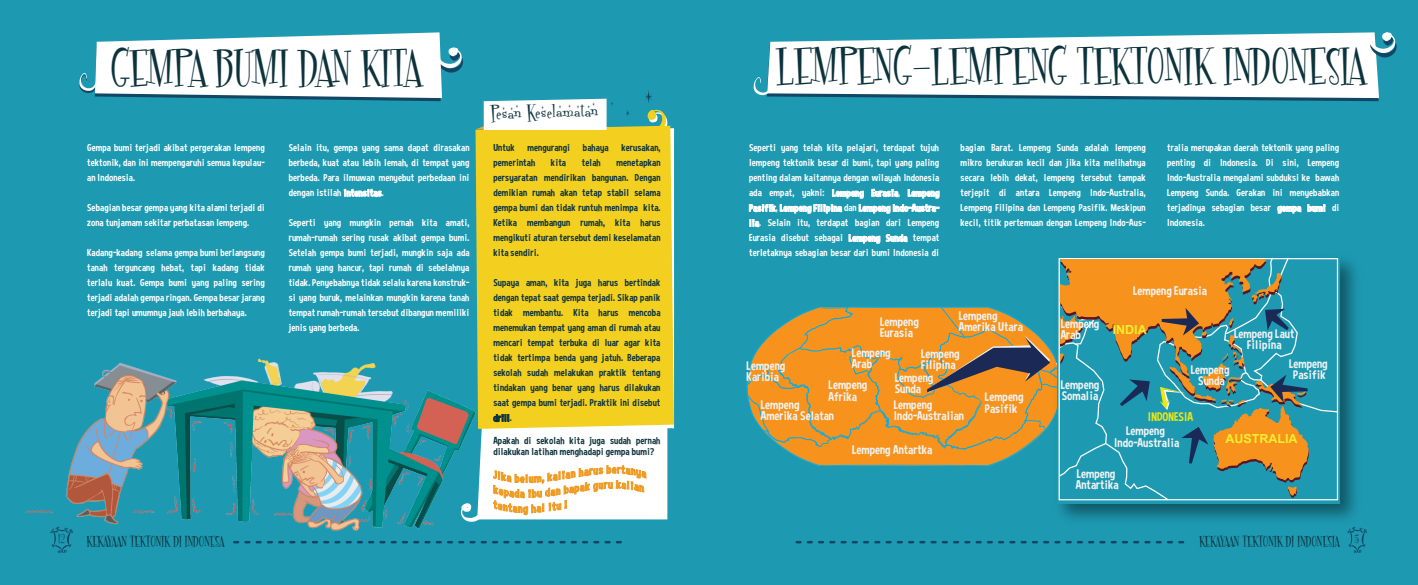
<style>
.page{position:relative;width:1418px;height:585px;background:#fff}
.page>*{position:absolute;margin:0;border:0;box-sizing:border-box;transform-origin:0 0}
.t1{font:39.38px "Fontdinerdotcom Sparkly";letter-spacing:.02em;color:#0c323c}
.t2{font:18.25px "Fontdinerdotcom Sparkly";color:#0c323c}
.t3{font:12.5px/11.2px "Curse Casual";color:#f2f3f4}
.t4{font:700 12.5px "Arial";color:#f4ed2f}
.t5{font:12.5px "Curse Casual";color:#eae712}
.t6{font:11.75px "Fontdinerdotcom Sparkly";letter-spacing:.02em;color:#0c323c}
.t7{font:10.12px "Fontdinerdotcom Sparkly";color:#134664}
.t8{font:10px/15px "Curse Casual";letter-spacing:.01em;color:#fff;text-align:justify}
.t9{font:10px/15px "Curse Casual";letter-spacing:.01em;color:#0d333d;text-align:justify}
</style>
<div class="page">
<div style="left:0;top:0;width:1417px;height:585px;background:#1d9ab2"></div>
<svg style="left:795px;top:541px;width:388px;height:2px"></svg>
<svg style="left:1347px;top:531px;width:19px;height:22px"></svg>
<svg style="left:977px;top:98px;width:401px;height:3px"></svg>
<svg style="left:768px;top:32px;width:610px;height:66px;background:#e4f0f3"></svg>
<svg style="left:79px;top:32px;width:384px;height:69px"></svg>
<svg style="left:50px;top:530px;width:23px;height:23px"></svg>
<svg style="left:234px;top:541px;width:388px;height:3px"></svg>
<img style="left:25px;top:358px;width:450px;height:172px">
<svg style="left:1364px;top:32px;width:33px;height:26px"></svg>
<svg style="left:753px;top:75px;width:19px;height:22px"></svg>
<svg style="left:746px;top:256px;width:592px;height:245px"></svg>
<div style="left:475px;top:126px;width:199px;height:303px;background:#f3d01f"></div>
<svg style="left:749px;top:189px;width:190px;height:38px"></svg>
<svg style="left:848px;top:234px;width:59px;height:10px"></svg>
<svg style="left:1277px;top:205px;width:24px;height:9px"></svg>
<svg style="left:1307px;top:204px;width:18px;height:8px"></svg>
<svg style="left:344px;top:189px;width:38px;height:8px"></svg>
<svg style="left:642px;top:90px;width:27px;height:50px"></svg>
<svg style="left:475px;top:99px;width:138px;height:32px;background:#e2f0ec"></svg>
<svg style="left:460px;top:414px;width:207px;height:110px;background:#dfe3c8"></svg>
<h1 class="t1" style="left:112px;top:39px;width:310px">GEMPA BUMI DAN KITA</h1>
<h1 class="t1" style="left:777px;top:38px;width:589px">LEMPENG-LEMPENG TEKTONIK INDONESIA</h1>
<p class="t8" style="left:87px;top:140px;width:179px">Gempa bumi terjadi akibat pergerakan lempeng tektonik, dan ini mempengaruhi semua kepulau&shy;an Indonesia.</p>
<p class="t8" style="left:87px;top:200px;width:179px">Sebagian besar gempa yang kita alami terjadi di zona tunjamam sekitar perbatasan lempeng.</p>
<p class="t8" style="left:87px;top:245px;width:179px">Kadang-kadang selama gempa bumi berlangsung tanah terguncang hebat, tapi kadang tidak terlalu kuat. Gempa bumi yang paling sering terjadi adalah gempa ringan. Gempa besar jarang terjadi tapi umumnya jauh lebih berbahaya.</p>
<p class="t8" style="left:289px;top:140px;width:182px">Selain itu, gempa yang sama dapat dirasakan berbeda, kuat atau lebih lemah, di tempat yang berbeda. Para ilmuwan menyebut perbedaan ini dengan istilah intensitas.</p>
<p class="t8" style="left:289px;top:215px;width:182px">Seperti yang mungkin pernah kita amati, rumah-rumah sering rusak akibat gempa bumi.<br>Setelah gempa bumi terjadi, mungkin saja ada rumah yang hancur, tapi rumah di sebelahnya tidak. Penyebabnya tidak selalu karena konstruk&shy;si yang buruk, melainkan mungkin karena tanah tempat rumah-rumah tersebut dibangun memiliki jenis yang berbeda.</p>
<h2 class="t2" style="left:490px;top:101px;width:108px;rotate:-2deg">Pesan Keselamatan</h2>
<p class="t9" style="left:493px;top:140px;width:23px">Untuk</p>
<p class="t9" style="left:527px;top:140px;width:44px">mengurangi</p>
<p class="t9" style="left:583px;top:140px;width:27px">bahaya</p>
<p class="t9" style="left:621px;top:140px;width:41px">kerusakan,</p>
<p class="t9" style="left:493px;top:155px;width:43px">pemerintah</p>
<p class="t9" style="left:551px;top:155px;width:17px">kita</p>
<p class="t9" style="left:582px;top:155px;width:20px">telah</p>
<p class="t9" style="left:493px;top:155px;width:169px;text-indent:123px">menetapkan persyaratan mendirikan bangunan. Dengan demikian rumah akan tetap stabil selama gempa bumi dan tidak runtuh menimpa kita.<br>Ketika membangun rumah, kita harus mengikuti aturan tersebut demi keselamatan kita sendiri.</p>
<p class="t9" style="left:493px;top:275px;width:169px">Supaya aman, kita juga harus bertindak dengan tepat saat gempa terjadi. Sikap panik tidak membantu. Kita harus mencoba menemukan tempat yang aman di rumah atau mencari tempat terbuka di luar agar kita tidak tertimpa benda yang jatuh. Beberapa sekolah sudah melakukan praktik tentang tindakan yang benar yang harus dilakukan saat gempa bumi terjadi. Praktik ini disebut drill.</p>
<p class="t9" style="left:493px;top:434px;width:168px;line-height:11.2px">Apakah di sekolah kita juga sudah pernah dilakukan latihan menghadapi gempa bumi?</p>
<p class="t8" style="left:749px;top:140px;width:192px">Seperti yang telah kita pelajari, terdapat tujuh lempeng tektonik besar di bumi, tapi yang paling penting dalam kaitannya dengan wilayah Indonesia ada empat, yakni: Lempeng Eurasia, Lempeng Pasifik, Lempeng Filipina dan Lempeng Indo-Austra&shy;lia. Selain itu, terdapat bagian dari Lempeng Eurasia disebut sebagai Lempeng Sunda tempat terletaknya sebagian besar dari bumi Indonesia di</p>
<p class="t8" style="left:960px;top:140px;width:187px">bagian Barat. Lempeng Sunda adalah lempeng mikro berukuran kecil dan jika kita melihatnya secara lebih dekat, lempeng tersebut tampak terjepit di antara Lempeng Indo-Australia, Lempeng Filipina dan Lempeng Pasifik. Meskipun kecil, titik pertemuan dengan Lempeng Indo-Aus-</p>
<p class="t8" style="left:1167px;top:140px;width:174px">tralia merupakan daerah tektonik yang paling penting di Indonesia. Di sini, Lempeng Indo-Australia mengalami subduksi ke bawah Lempeng Sunda. Gerakan ini menyebabkan terjadinya sebagian besar gempa bumi di Indonesia.</p>
<p class="t3" style="left:958px;top:309px;width:66px">Lempeng<br>Amerika Utara</p>
<p class="t3" style="left:880px;top:316px;width:40px">Lempeng<br>Eurasia</p>
<p class="t3" style="left:852px;top:346px;width:40px">Lempeng<br>Arab</p>
<p class="t3" style="left:828px;top:379px;width:40px">Lempeng<br>Afrika</p>
<p class="t3" style="left:921px;top:348px;width:40px">Lempeng</p>
<p class="t3" style="left:921px;top:359px;width:36px">Filipina</p>
<p class="t3" style="left:894px;top:371px;width:40px">Lempeng</p>
<p class="t3" style="left:894px;top:383px;width:28px">Sunda</p>
<p class="t3" style="left:746px;top:359px;width:40px">Lempeng<br>Karibia</p>
<p class="t3" style="left:984px;top:391px;width:40px">Lempeng<br>Pasifik</p>
<p class="t3" style="left:893px;top:399px;width:72px">Lempeng<br>Indo-Australian</p>
<p class="t3" style="left:852px;top:444px;width:82px">Lempeng Antartka</p>
<p class="t3" style="left:760px;top:399px;width:75px">Lempeng<br>Amerika Selatan</p>
<p class="t3" style="left:1060px;top:318px;width:40px">Lempeng<br>Arab</p>
<p class="t3" style="left:1060px;top:378px;width:40px">Lempeng<br>Somalia</p>
<p class="t3" style="left:1133px;top:284px;width:75px">Lempeng Eurasia</p>
<p class="t4" style="left:1112px;top:321px;width:36px">INDIA</p>
<p class="t3" style="left:1234px;top:327px;width:62px;text-align:center">Lempeng Laut<br>Filipina</p>
<p class="t3" style="left:1190px;top:363px;width:40px;text-align:center">Lempeng<br>Sunda</p>
<p class="t5" style="left:1147px;top:409px;width:47px">INDONESIA</p>
<p class="t3" style="left:1288px;top:357px;width:40px;text-align:center">Lempeng<br>Pasifik</p>
<p class="t3" style="left:1114px;top:425px;width:67px;text-align:center">Lempeng<br>Indo-Australia</p>
<p class="t4" style="left:1225px;top:430px;width:74px">AUSTRALIA</p>
<p class="t3" style="left:1075px;top:467px;width:44px">Lempeng<br>Antartika</p>
<p class="t7" style="left:58px;top:531px;width:9px">12</p>
<p class="t7" style="left:1354px;top:531px;width:6px">5</p>
<p class="t6" style="left:87px;top:532px;width:139px">KEKAYAAN TEKTONIK DI INDONESA</p>
<p class="t6" style="left:1199px;top:532px;width:141px">KEKAYAAN TEKTONIK DI INDONESIA</p>
</div>
